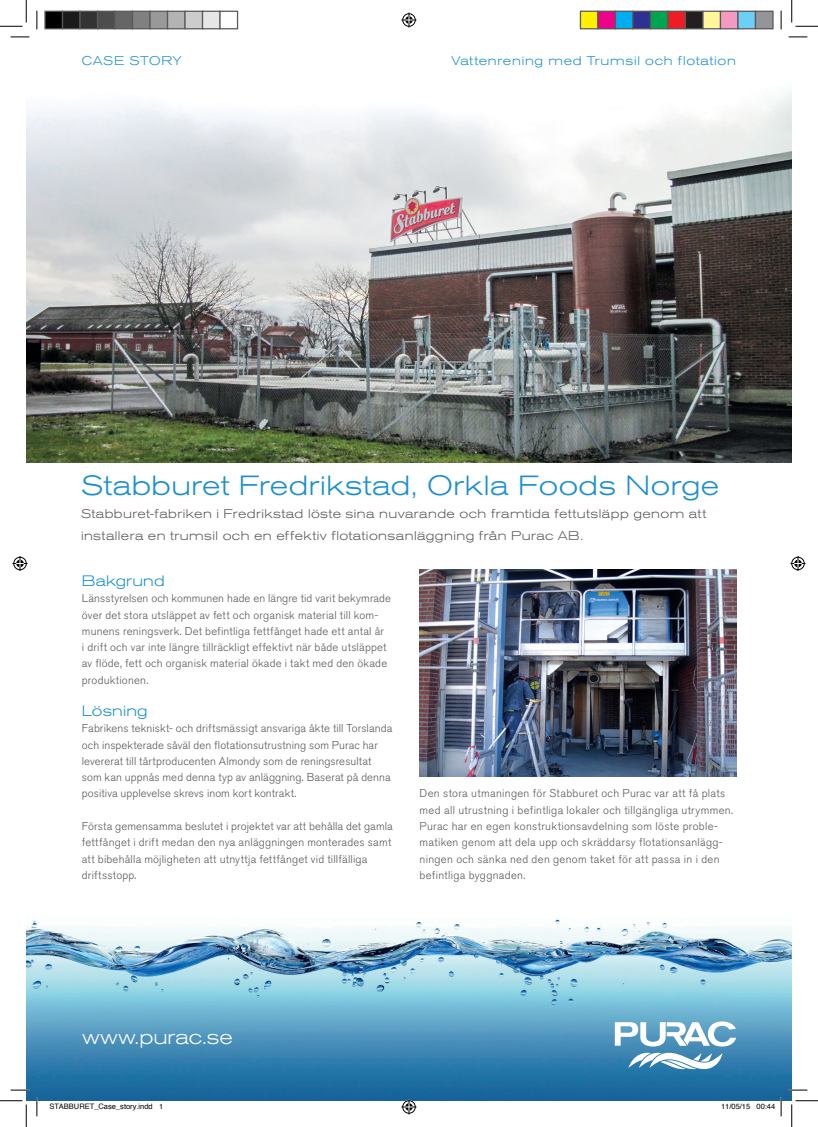
<style>
.page{position:relative;width:818px;height:1127px;background:#fff}
.page>*{position:absolute;margin:0;border:0;box-sizing:border-box;transform-origin:0 0}
.t1{font:300 expanded 27.5px "Akzidenz Grotesk BQ";letter-spacing:.015em;color:#1a8fcf}
.t2{font:300 expanded 20px "Akzidenz Grotesk BQ";letter-spacing:-.005em;color:#fff}
.t3{font:300 expanded 15px "Akzidenz Grotesk BQ";letter-spacing:.01em;color:#1a8fcf}
.t4{font:300 expanded 12.5px/22.5px "Akzidenz Grotesk BQ";letter-spacing:.035em;color:#57585a}
.t5{font:300 expanded 12.5px "Akzidenz Grotesk BQ";letter-spacing:.06em;color:#1a8fcf}
.t6{font:300 11.25px/16.2px "Akzidenz Grotesk BQ";letter-spacing:.015em;color:#57585a}
.t7{font:7.5px "Helvetica";color:#000}
</style>
<div class="page">
<img style="left:26px;top:919px;width:766px;height:181px">
<img style="left:26px;top:26px;width:766px;height:436px">
<svg style="left:615px;top:1021px;width:121px;height:47px"></svg>
<img style="left:420px;top:569px;width:316px;height:207px">
<svg style="left:11px;top:36px;width:18px;height:2px"></svg>
<svg style="left:788px;top:36px;width:19px;height:2px"></svg>
<svg style="left:11px;top:1088px;width:18px;height:2px"></svg>
<svg style="left:788px;top:1088px;width:19px;height:2px"></svg>
<svg style="left:36px;top:11px;width:2px;height:18px"></svg>
<svg style="left:36px;top:1097px;width:2px;height:18px"></svg>
<svg style="left:780px;top:11px;width:2px;height:18px"></svg>
<svg style="left:0;top:0;width:27px;height:27px"></svg>
<svg style="left:0;top:1100px;width:27px;height:26px"></svg>
<svg style="left:791px;top:0;width:27px;height:27px"></svg>
<svg style="left:791px;top:1100px;width:27px;height:26px"></svg>
<svg style="left:401px;top:13px;width:15px;height:15px"></svg>
<svg style="left:401px;top:1099px;width:15px;height:15px"></svg>
<svg style="left:13px;top:556px;width:15px;height:15px"></svg>
<svg style="left:790px;top:556px;width:15px;height:15px"></svg>
<div style="left:45px;top:11px;width:18px;height:18px;background:#000"></div>
<div style="left:44px;top:11px;width:19px;height:18px;border:1px solid #595959"></div>
<div style="left:63px;top:11px;width:17px;height:18px;background:#1a1a1a"></div>
<div style="left:62px;top:11px;width:19px;height:18px;border:1px solid #595959"></div>
<div style="left:80px;top:11px;width:18px;height:18px;background:#333"></div>
<div style="left:79px;top:11px;width:19px;height:18px;border:1px solid #595959"></div>
<div style="left:98px;top:11px;width:17px;height:18px;background:#4d4d4d"></div>
<div style="left:97px;top:11px;width:19px;height:18px;border:1px solid #595959"></div>
<div style="left:115px;top:11px;width:18px;height:18px;background:#666"></div>
<div style="left:114px;top:11px;width:19px;height:18px;border:1px solid #595959"></div>
<div style="left:133px;top:11px;width:17px;height:18px;background:#808080"></div>
<div style="left:132px;top:11px;width:19px;height:18px;border:1px solid #595959"></div>
<div style="left:150px;top:11px;width:18px;height:18px;background:#999"></div>
<div style="left:149px;top:11px;width:19px;height:18px;border:1px solid #595959"></div>
<div style="left:168px;top:11px;width:17px;height:18px;background:#b3b3b3"></div>
<div style="left:167px;top:11px;width:19px;height:18px;border:1px solid #595959"></div>
<div style="left:185px;top:11px;width:18px;height:18px;background:#ccc"></div>
<div style="left:184px;top:11px;width:19px;height:18px;border:1px solid #595959"></div>
<div style="left:203px;top:11px;width:17px;height:18px;background:#e6e6e6"></div>
<div style="left:202px;top:11px;width:19px;height:18px;border:1px solid #595959"></div>
<div style="left:220px;top:11px;width:18px;height:18px;background:#fff"></div>
<div style="left:219px;top:11px;width:19px;height:18px;border:1px solid #595959"></div>
<div style="left:580px;top:11px;width:18px;height:18px;background:#fff101"></div>
<div style="left:580px;top:11px;width:18px;height:18px;border:1px solid #595959"></div>
<div style="left:598px;top:11px;width:17px;height:18px;background:#ed028c"></div>
<div style="left:597px;top:11px;width:19px;height:18px;border:1px solid #595959"></div>
<div style="left:615px;top:11px;width:18px;height:18px;background:#00aeef"></div>
<div style="left:615px;top:11px;width:18px;height:18px;border:1px solid #595959"></div>
<div style="left:633px;top:11px;width:17px;height:18px;background:#2e3092"></div>
<div style="left:632px;top:11px;width:19px;height:18px;border:1px solid #595959"></div>
<div style="left:650px;top:11px;width:18px;height:18px;background:#00a54f"></div>
<div style="left:650px;top:11px;width:18px;height:18px;border:1px solid #595959"></div>
<div style="left:668px;top:11px;width:17px;height:18px;background:#ee1d23"></div>
<div style="left:667px;top:11px;width:19px;height:18px;border:1px solid #595959"></div>
<div style="left:685px;top:11px;width:18px;height:18px;background:#231f20"></div>
<div style="left:685px;top:11px;width:18px;height:18px;border:1px solid #595959"></div>
<div style="left:703px;top:11px;width:17px;height:18px;background:#fff79a"></div>
<div style="left:702px;top:11px;width:19px;height:18px;border:1px solid #595959"></div>
<div style="left:720px;top:11px;width:18px;height:18px;background:#f499c2"></div>
<div style="left:720px;top:11px;width:18px;height:18px;border:1px solid #595959"></div>
<div style="left:738px;top:11px;width:17px;height:18px;background:#6bcff6"></div>
<div style="left:737px;top:11px;width:19px;height:18px;border:1px solid #595959"></div>
<div style="left:755px;top:11px;width:18px;height:18px;background:#939598"></div>
<div style="left:755px;top:11px;width:18px;height:18px;border:1px solid #595959"></div>
<svg style="left:756px;top:1097px;width:26px;height:18px"></svg>
<p class="t5" style="left:82px;top:53px;width:101px">CASE STORY</p>
<p class="t5" style="left:451px;top:54px;width:286px">Vattenrening med Trumsil och flotation</p>
<h1 class="t1" style="left:81px;top:470px;width:640px">Stabburet Fredrikstad, Orkla Foods Norge</h1>
<p class="t4" style="left:81px;top:502px;width:627px">Stabburet-fabriken i Fredrikstad löste sina nuvarande och framtida fettutsläpp genom att installera en trumsil och en effektiv flotationsanläggning från Purac AB.</p>
<h3 class="t3" style="left:82px;top:572px;width:84px">Bakgrund</h3>
<p class="t6" style="left:82px;top:590px;width:311px">Länsstyrelsen och kommunen hade en längre tid varit bekymrade över det stora utsläppet av fett och organisk material till kom&shy;munens reningsverk. Det befintliga fettfånget hade ett antal år<br>i drift och var inte längre tillräckligt effektivt när både utsläppet av flöde, fett och organisk material ökade i takt med den ökade produktionen.</p>
<h3 class="t3" style="left:82px;top:702px;width:67px">Lösning</h3>
<p class="t6" style="left:82px;top:720px;width:312px">Fabrikens tekniskt- och driftsmässigt ansvariga åkte till Torslanda och inspekterade såväl den flotationsutrustning som Purac har levererat till tårtproducenten Almondy som de reningsresultat som kan uppnås med denna typ av anläggning. Baserat på denna positiva upplevelse skrevs inom kort kontrakt.</p>
<p class="t6" style="left:82px;top:818px;width:312px">Första gemensamma beslutet i projektet var att behålla det gamla fettfånget i drift medan den nya anläggningen monterades samt att bibehålla möjligheten att utnyttja fettfånget vid tillfälliga driftsstopp.</p>
<p class="t6" style="left:420px;top:785px;width:315px">Den stora utmaningen för Stabburet och Purac var att få plats med all utrustning i befintliga lokaler och tillgängliga utrymmen.<br>Purac har en egen konstruktionsavdelning som löste proble&shy;matiken genom att dela upp och skräddarsy flotationsanlägg&shy;ningen och sänka ned den genom taket för att passa in i den befintliga byggnaden.</p>
<h2 class="t2" style="left:82px;top:1025px;width:152px">www.purac.se</h2>
<p class="t7" style="left:49px;top:1100px;width:115px">STABBURET_Case_story.indd 1</p>
<p class="t7" style="left:721px;top:1100px;width:56px">11/05/15 00:44</p>
</div>
